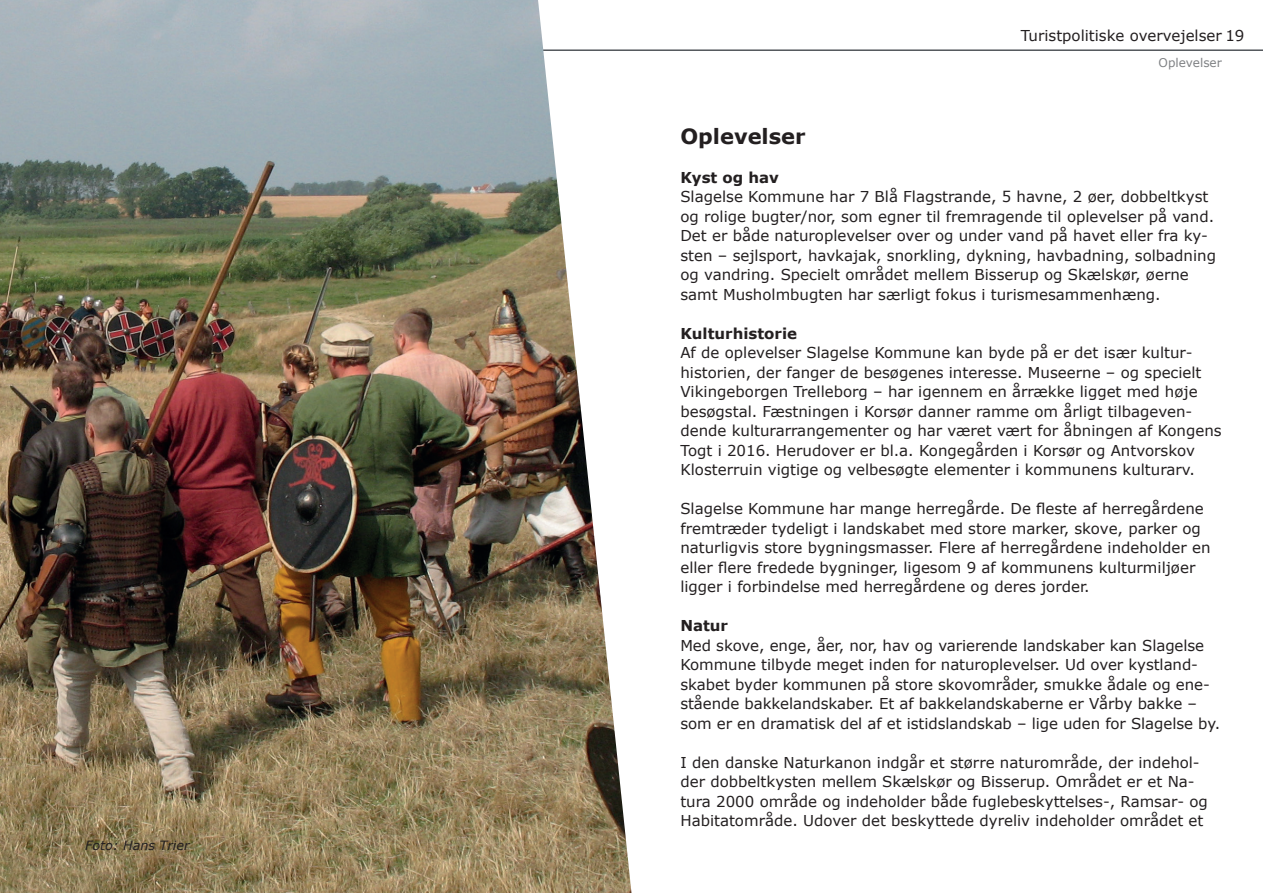
<style>
.page{position:relative;width:1263px;height:893px;background:#fff}
.page>*{position:absolute;margin:0;border:0;box-sizing:border-box;transform-origin:0 0}
.t1{font:700 21px "Verdana";color:#231f20}
.t2{font:15px/19.5px "Verdana";color:#231f20}
.t3{font:700 15px "Verdana";color:#231f20}
.t4{font:italic 12.75px "Verdana";color:#231f20}
.t5{font:12px "Verdana";color:#808285}
</style>
<div class="page">
<hr style="left:0;top:49px;width:1263px;height:2px;background:#52565a">
<img style="left:0;top:0;width:631px;height:893px">
<p class="t4" style="left:85px;top:836px;width:106px">Foto: Hans Trier</p>
<p class="t2" style="left:1021px;top:26px;width:225px">Turistpolitiske overvejelser 19</p>
<p class="t5" style="left:1158px;top:54px;width:65px">Oplevelser</p>
<h1 class="t1" style="left:680px;top:121px;width:127px">Oplevelser</h1>
<p class="t3" style="left:680px;top:167px;width:100px">Kyst og hav</p>
<p class="t2" style="left:680px;top:187px;width:537px">Slagelse Kommune har 7 Blå Flagstrande, 5 havne, 2 øer, dobbeltkyst og rolige bugter/nor, som egner til fremragende til oplevelser på vand.<br>Det er både naturoplevelser over og under vand på havet eller fra ky&shy;sten – sejlsport, havkajak, snorkling, dykning, havbadning, solbadning og vandring. Specielt området mellem Bisserup og Skælskør, øerne samt Musholmbugten har særligt fokus i turismesammenhæng.</p>
<p class="t3" style="left:680px;top:323px;width:118px">Kulturhistorie</p>
<p class="t2" style="left:680px;top:343px;width:543px">Af de oplevelser Slagelse Kommune kan byde på er det især kultur&shy;historien, der fanger de besøgenes interesse. Museerne – og specielt Vikingeborgen Trelleborg – har igennem en årrække ligget med høje besøgstal. Fæstningen i Korsør danner ramme om årligt tilbageven&shy;dende kulturarrangementer og har været vært for åbningen af Kongens Togt i 2016. Herudover er bl.a. Kongegården i Korsør og Antvorskov Klosterruin vigtige og velbesøgte elementer i kommunens kulturarv.</p>
<p class="t2" style="left:680px;top:499px;width:532px">Slagelse Kommune har mange herregårde. De fleste af herregårdene fremtræder tydeligt i landskabet med store marker, skove, parker og naturligvis store bygningsmasser. Flere af herregårdene indeholder en eller flere fredede bygninger, ligesom 9 af kommunens kulturmiljøer ligger i forbindelse med herregårdene og deres jorder.</p>
<p class="t3" style="left:680px;top:615px;width:49px">Natur</p>
<p class="t2" style="left:680px;top:635px;width:541px">Med skove, enge, åer, nor, hav og varierende landskaber kan Slagelse Kommune tilbyde meget inden for naturoplevelser. Ud over kystland&shy;skabet byder kommunen på store skovområder, smukke ådale og ene&shy;stående bakkelandskaber. Et af bakkelandskaberne er Vårby bakke – som er en dramatisk del af et istidslandskab – lige uden for Slagelse by.</p>
<p class="t2" style="left:680px;top:752px;width:529px">I den danske Naturkanon indgår et større naturområde, der indehol&shy;der dobbeltkysten mellem Skælskør og Bisserup. Området er et Na&shy;tura 2000 område og indeholder både fuglebeskyttelses-, Ramsar- og Habitatområde. Udover det beskyttede dyreliv indeholder området et</p>
</div>
